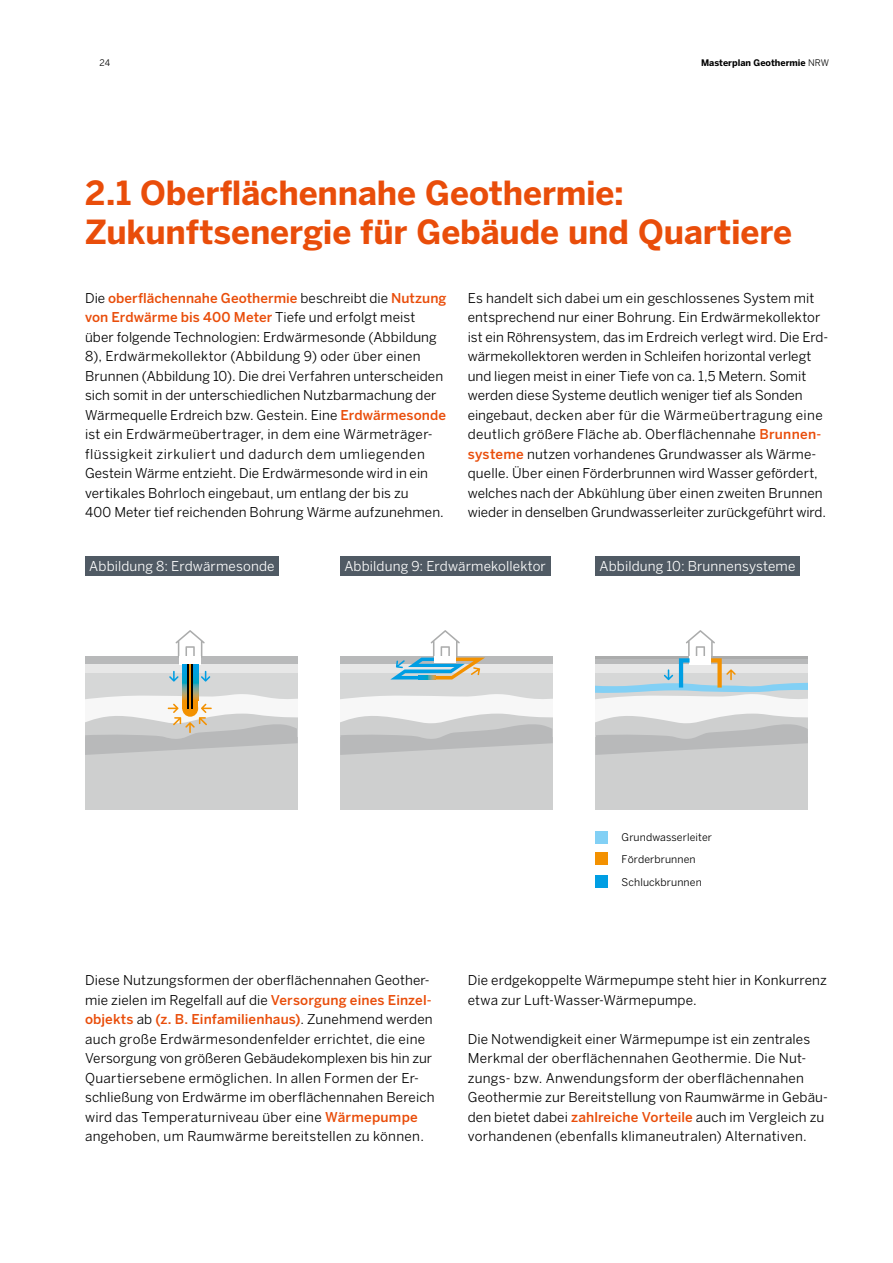
<style>
.page{position:relative;width:893px;height:1263px;background:#fff}
.page>*{position:absolute;margin:0;border:0;box-sizing:border-box;transform-origin:0 0}
.H4_Headline_22pt_orange{font:700 33px/39px "Benton Sans";letter-spacing:-.005em;color:#e94d0a}
.P_-_Fließtext{font:13.5px/19.5px "Benton Sans";letter-spacing:.01em;color:#000}
.t1{font:13.5px "Benton Sans";letter-spacing:.01em;color:#fff}
.t2{font:10.5px/22.5px "Benton Sans";letter-spacing:.01em;color:#000}
.t3{font:700 9px "Benton Sans";color:#000}
.t4{font:9px "Benton Sans";color:#000}
.s1{font-weight:400}
.s2{font-weight:500;color:#e94d0a}
</style>
<div class="page">
<div style="left:85px;top:556px;width:194px;height:20px;background:#505a64"></div>
<div style="left:85px;top:737px;width:213px;height:73px;background:#cecfcf"></div>
<div style="left:85px;top:656px;width:213px;height:8px;background:#b8b9ba"></div>
<div style="left:85px;top:664px;width:213px;height:9px;background:#e7e7e7"></div>
<svg style="left:175px;top:630px;width:30px;height:27px"></svg>
<div style="left:179px;top:656px;width:22px;height:8px;background:#fff"></div>
<svg style="left:85px;top:671px;width:213px;height:84px"></svg>
<div style="left:182px;top:700px;width:16px;height:17px;background:#f39100;border-radius:50%"></div>
<div style="left:182px;top:690px;width:6px;height:18px;background:#f39100"></div>
<div style="left:192px;top:690px;width:6px;height:18px;background:#f39100"></div>
<svg style="left:182px;top:664px;width:5px;height:36px"></svg>
<svg style="left:193px;top:664px;width:5px;height:36px"></svg>
<svg style="left:189px;top:664px;width:3px;height:44px"></svg>
<hr style="left:187px;top:664px;width:2px;height:44px;background:#000">
<hr style="left:192px;top:664px;width:1px;height:44px;background:#000">
<div style="left:340px;top:556px;width:210px;height:20px;background:#505a64"></div>
<div style="left:340px;top:737px;width:213px;height:73px;background:#cecfcf"></div>
<svg style="left:340px;top:630px;width:213px;height:125px"></svg>
<div style="left:595px;top:556px;width:205px;height:20px;background:#505a64"></div>
<div style="left:595px;top:737px;width:213px;height:73px;background:#cecfcf"></div>
<svg style="left:595px;top:630px;width:213px;height:125px"></svg>
<div style="left:595px;top:830px;width:13px;height:13px;background:#82d0f5"></div>
<div style="left:595px;top:852px;width:13px;height:13px;background:#f39100"></div>
<div style="left:595px;top:875px;width:13px;height:13px;background:#009ee3"></div>
<p class="t4" style="left:99px;top:57px;width:12px">24</p>
<p class="t3" style="left:701px;top:57px;width:130px">Masterplan Geothermie <span class="s1">NRW</span></p>
<h4 class="H4_Headline_22pt_orange" style="left:85px;top:173px;width:709px">2.1 Oberflächennahe Geothermie:<br>Zukunftsenergie für Gebäude und Quartiere</h4>
<p class="P_-_Fließtext" style="left:85px;top:288px;width:363px">Die <span class="s2">oberflächennahe Geothermie</span> beschreibt die <span class="s2">Nutzung von Erdwärme bis 400 Meter</span> Tiefe und erfolgt meist über folgende Technologien: Erdwärmesonde (Abbildung 8), Erdwärmekollektor (Abbildung 9) oder über einen Brunnen (Abbildung 10). Die drei Verfahren unterscheiden sich somit in der unterschiedlichen Nutzbarmachung der Wärmequelle Erdreich bzw. Gestein. Eine <span class="s2">Erdwärmesonde </span>ist ein Erdwärmeübertrager, in dem eine Wärmeträger&shy;flüssigkeit zirkuliert und dadurch dem umliegenden Gestein Wärme entzieht. Die Erdwärmesonde wird in ein vertikales Bohrloch eingebaut, um entlang der bis zu<br>400 Meter tief reichenden Bohrung Wärme aufzunehmen.</p>
<p class="P_-_Fließtext" style="left:468px;top:288px;width:362px">Es handelt sich dabei um ein geschlossenes System mit entsprechend nur einer Bohrung. Ein Erdwärmekollektor ist ein Röhrensystem, das im Erdreich verlegt wird. Die Erd&shy;wärmekollektoren werden in Schleifen horizontal verlegt und liegen meist in einer Tiefe von ca. 1,5 Metern. Somit werden diese Systeme deutlich weniger tief als Sonden eingebaut, decken aber für die Wärmeübertragung eine deutlich größere Fläche ab. Oberflächennahe <span class="s2">Brunnen&shy;systeme</span> nutzen vorhandenes Grundwasser als Wärme&shy;quelle. Über einen Förderbrunnen wird Wasser gefördert, welches nach der Abkühlung über einen zweiten Brunnen wieder in denselben Grundwasserleiter zurückgeführt wird.</p>
<p class="t1" style="left:89px;top:558px;width:187px">Abbildung 8: Erdwärmesonde</p>
<p class="t1" style="left:344px;top:558px;width:203px">Abbildung 9: Erdwärmekollektor</p>
<p class="t1" style="left:599px;top:558px;width:197px">Abbildung 10: Brunnensysteme</p>
<p class="t2" style="left:622px;top:825px;width:92px">Grundwasserleiter<br>Förderbrunnen<br>Schluckbrunnen</p>
<p class="P_-_Fließtext" style="left:85px;top:970px;width:351px">Diese Nutzungsformen der oberflächennahen Geother&shy;mie zielen im Regelfall auf die <span class="s2">Versorgung eines Einzel&shy;objekts</span> ab <span class="s2">(z. B. Einfamilienhaus)</span>. Zunehmend werden auch große Erdwärmesondenfelder errichtet, die eine Versorgung von größeren Gebäudekomplexen bis hin zur Quartiersebene ermöglichen. In allen Formen der Er&shy;schließung von Erdwärme im oberflächennahen Bereich wird das Temperaturniveau über eine <span class="s2">Wärmepumpe </span>angehoben, um Raumwärme bereitstellen zu können.</p>
<p class="P_-_Fließtext" style="left:468px;top:970px;width:361px">Die erdgekoppelte Wärmepumpe steht hier in Konkurrenz etwa zur Luft-Wasser-Wärmepumpe.</p>
<p class="P_-_Fließtext" style="left:468px;top:1029px;width:362px">Die Notwendigkeit einer Wärmepumpe ist ein zentrales Merkmal der oberflächennahen Geothermie. Die Nut&shy;zungs- bzw. Anwendungsform der oberflächennahen Geothermie zur Bereitstellung von Raumwärme in Gebäu&shy;den bietet dabei <span class="s2">zahlreiche Vorteile</span> auch im Vergleich zu vorhandenen (ebenfalls klimaneutralen) Alternativen.</p>
</div>
